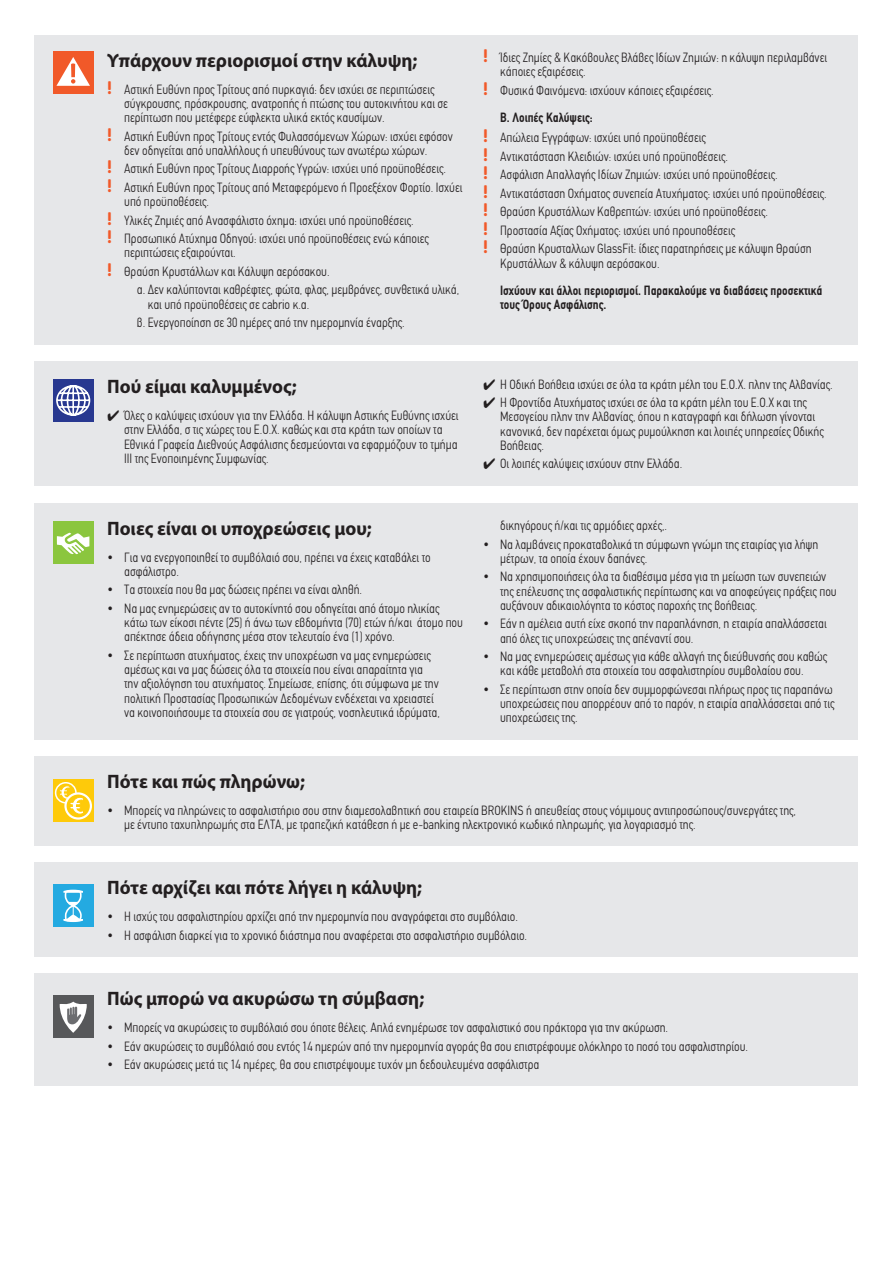
<style>
.page{position:relative;width:893px;height:1263px;background:#fff}
.page>*{position:absolute;margin:0;border:0;box-sizing:border-box;transform-origin:0 0}
.t1{font:700 19.5px "Myriad Pro";color:#231f20}
.t2{font:300 condensed 13.5px/14.2px "PF Din Text";color:#231f20;scale:.95 1}
.t3{font:700 13.5px/14.2px "PF Din Text Condensed";color:#231f20;scale:.95 1}
.s1{font-family:"PF Hipster";font-weight:700;font-stretch:normal;font-size:19.5px;color:#f15929}
</style>
<div class="page">
<div style="left:35px;top:756px;width:823px;height:90px;background:#e6e7e9"></div>
<div style="left:53px;top:780px;width:41px;height:42px;background:#feca0a"></div>
<div style="left:55px;top:782px;width:22px;height:21px;border:2px solid #fff;border-radius:50%"></div>
<svg style="left:65px;top:793px;width:26px;height:25px"></svg>
<div style="left:64px;top:792px;width:28px;height:28px;border:2px solid #fff;border-radius:50%"></div>
<svg style="left:59px;top:785px;width:25px;height:30px"></svg>
<div style="left:35px;top:863px;width:823px;height:94px;background:#e6e7e9"></div>
<div style="left:53px;top:884px;width:41px;height:43px;background:#24aae1"></div>
<svg style="left:63px;top:890px;width:20px;height:32px"></svg>
<div style="left:35px;top:973px;width:823px;height:113px;background:#e6e7e9"></div>
<div style="left:53px;top:995px;width:41px;height:43px;background:#57585a"></div>
<svg style="left:60px;top:1002px;width:27px;height:31px"></svg>
<div style="left:35px;top:503px;width:823px;height:236px;background:#e6e7e9"></div>
<div style="left:53px;top:521px;width:41px;height:42px;background:#8bc63e"></div>
<svg style="left:57px;top:532px;width:33px;height:23px"></svg>
<div style="left:35px;top:35px;width:823px;height:309px;background:#e6e7e9"></div>
<div style="left:53px;top:51px;width:41px;height:43px;background:#f15929"></div>
<svg style="left:56px;top:57px;width:34px;height:29px"></svg>
<div style="left:35px;top:361px;width:823px;height:125px;background:#e6e7e9"></div>
<div style="left:53px;top:379px;width:41px;height:43px;background:#283890"></div>
<svg style="left:56px;top:385px;width:35px;height:31px"></svg>
<h1 class="t1" style="left:107px;top:47px;width:312px">Υπάρχουν περιορισμοί στην κάλυψη;</h1>
<p class="t2" style="left:124px;top:82px;width:342px;text-indent:-17px"><span class="s1">!</span> Αστική Ευθύνη προς Τρίτους από πυρκαγιά: δεν ισχύει σε περιπτώσεις σύγκρουσης, πρόσκρουσης, ανατροπής ή πτώσης του αυτοκινήτου και σε περίπτωση που μετέφερε εύφλεκτα υλικά εκτός καυσίμων.</p>
<p class="t2" style="left:124px;top:129px;width:347px;text-indent:-17px"><span class="s1">!</span> Αστική Ευθύνη προς Τρίτους εντός Φυλασσόμενων Χώρων: ισχύει εφόσον δεν οδηγείται από υπαλλήλους ή υπευθύνους των ανωτέρω χώρων.</p>
<p class="t2" style="left:107px;top:160px;width:376px;line-height:18.5px"><span class="s1">!</span> Αστική Ευθύνη προς Τρίτους Διαρροής Υγρών: ισχύει υπό προϋποθέσεις.<br><span class="s1">!</span> Αστική Ευθύνη προς Τρίτους από Μεταφερόμενο ή Προεξέχον Φορτίο. Ισχύει</p>
<p class="t2" style="left:107px;top:192px;width:340px;line-height:18.5px;text-indent:17px">υπό προϋποθέσεις.<br><span class="s1">!</span> Υλικές Ζημιές από Ανασφάλιστο όχημα: ισχύει υπό προϋποθέσεις.<br><span class="s1">!</span> Προσωπικό Ατύχημα Οδηγού: ισχύει υπό προϋποθέσεις ενώ κάποιες</p>
<p class="t2" style="left:124px;top:246px;width:119px">περιπτώσεις εξαιρούνται.</p>
<p class="t2" style="left:107px;top:264px;width:236px"><span class="s1">!</span> Θραύση Κρυστάλλων και Κάλυψη αερόσακου.</p>
<p class="t2" style="left:137px;top:283px;width:341px">α. Δεν καλύπτονται καθρέφτες, φώτα, φλας, μεμβράνες, συνθετικά υλικά,</p>
<p class="t2" style="left:137px;top:295px;width:284px;line-height:18.5px;text-indent:11px">και υπό προϋποθέσεις σε cabrio κ.α.<br>β. Ενεργοποίηση σε 30 ημέρες από την ημερομηνία έναρξης.</p>
<h1 class="t1" style="left:107px;top:374px;width:191px">Πού είμαι καλυμμένος;</h1>
<p class="t2" style="left:124px;top:408px;width:354px">Όλες ο καλύψεις ισχύουν για την Ελλάδα. Η κάλυψη Αστικής Ευθύνης ισχύει στην Ελλάδα, σ τις χώρες του Ε.Ο.Χ. καθώς και στα κράτη των οποίων τα Εθνικά Γραφεία Διεθνούς Ασφάλισης δεσμεύονται να εφαρμόζουν το τμήμα ΙΙΙ της Ενοποιημένης Συμφωνίας.</p>
<h1 class="t1" style="left:107px;top:515px;width:266px">Ποιες είναι οι υποχρεώσεις μου;</h1>
<p class="t2" style="left:124px;top:550px;width:324px;text-indent:-17px">• Για να ενεργοποιηθεί το συμβόλαιό σου, πρέπει να έχεις καταβάλει το ασφάλιστρο.</p>
<p class="t2" style="left:107px;top:583px;width:270px">• Τα στοιχεία που θα μας δώσεις πρέπει να είναι αληθή.</p>
<p class="t2" style="left:124px;top:601px;width:358px;text-indent:-17px">• Να μας ενημερώσεις αν το αυτοκίνητό σου οδηγείται από άτομο ηλικίας κάτω των είκοσι πέντε (25) ή άνω των εβδομήντα (70) ετών ή/και άτομο που απέκτησε άδεια οδήγησης μέσα στον τελευταίο ένα (1) χρόνο.</p>
<p class="t2" style="left:124px;top:648px;width:334px;text-indent:-17px">• Σε περίπτωση ατυχήματος, έχεις την υποχρέωση να μας ενημερώσεις αμέσως και να μας δώσεις όλα τα στοιχεία που είναι απαραίτητα για την αξιολόγηση του ατυχήματος. Σημείωσε, επίσης, ότι σύμφωνα με την πολιτική Προστασίας Προσωπικών Δεδομένων ενδέχεται να χρειαστεί να κοινοποιήσουμε τα στοιχεία σου σε γιατρούς, νοσηλευτικά ιδρύματα,</p>
<p class="t2" style="left:500px;top:50px;width:346px;text-indent:-17px"><span class="s1">!</span> Ίδιες Ζημίες &amp; Κακόβουλες Βλάβες Ιδίων Ζημιών: η κάλυψη περιλαμβάνει κάποιες εξαιρέσεις.</p>
<p class="t2" style="left:483px;top:83px;width:244px"><span class="s1">!</span> Φυσικά Φαινόμενα: ισχύουν κάποιες εξαιρέσεις.</p>
<p class="t3" style="left:500px;top:110px;width:99px">Β. Λοιπές Καλύψεις:</p>
<p class="t2" style="left:483px;top:129px;width:363px;line-height:18.5px"><span class="s1">!</span> Απώλεια Εγγράφων: ισχύει υπό προϋποθέσεις<br><span class="s1">!</span> Αντικατάσταση Κλειδιών: ισχύει υπό προϋποθέσεις.<br><span class="s1">!</span> Ασφάλιση Απαλλαγής Ιδίων Ζημιών: ισχύει υπό προϋποθέσεις.<br><span class="s1">!</span> Αντικατάσταση Οχήματος συνεπεία Ατυχήματος: ισχύει υπό προϋποθέσεις. <span class="s1">!</span> Θραύση Κρυστάλλων Καθρεπτών: ισχύει υπό προϋποθέσεις.<br><span class="s1">!</span> Προστασία Αξίας Οχήματος: ισχύει υπό προυποθέσεις<br><span class="s1">!</span> Θραύση Κρυσταλλων GlassFit: ίδιες παρατηρήσεις με κάλυψη Θραύση</p>
<p class="t2" style="left:500px;top:256px;width:169px">Κρυστάλλων &amp; κάλυψη αερόσακου.</p>
<p class="t3" style="left:500px;top:283px;width:341px">Ισχύουν και άλλοι περιορισμοί. Παρακαλούμε να διαβάσεις προσεκτικά τους Όρους Ασφάλισης.</p>
<p class="t2" style="left:500px;top:375px;width:351px;line-height:18.5px">Η Οδική Βοήθεια ισχύει σε όλα τα κράτη μέλη του Ε.Ο.Χ. πλην της Αλβανίας.<br>Η Φροντίδα Ατυχήματος ισχύει σε όλα τα κράτη μέλη του Ε.Ο.Χ και της</p>
<p class="t2" style="left:500px;top:410px;width:342px">Μεσογείου πλην την Αλβανίας, όπου η καταγραφή και δήλωση γίνονται κανονικά, δεν παρέχεται όμως ρυμούλκηση και λοιπές υπηρεσίες Οδικής<br>Βοήθειας.</p>
<p class="t2" style="left:500px;top:457px;width:193px">Οι λοιπές καλύψεις ισχύουν στην Ελλάδα.</p>
<p class="t2" style="left:500px;top:518px;width:177px">δικηγόρους ή/και τις αρμόδιες αρχές,.</p>
<p class="t2" style="left:500px;top:537px;width:337px;text-indent:-17px">• Να λαμβάνεις προκαταβολικά τη σύμφωνη γνώμη της εταιρίας για λήψη μέτρων, τα οποία έχουν δαπάνες.</p>
<p class="t2" style="left:500px;top:570px;width:356px;text-indent:-17px">• Να χρησιμοποιήσεις όλα τα διαθέσιμα μέσα για τη μείωση των συνεπειών της επέλευσης της ασφαλιστικής περίπτωσης και να αποφεύγεις πράξεις που αυξάνουν αδικαιολόγητα το κόστος παροχής της βοήθειας.</p>
<p class="t2" style="left:500px;top:617px;width:345px;text-indent:-17px">• Εάν η αμέλεια αυτή είχε σκοπό την παραπλάνηση, η εταιρία απαλλάσσεται από όλες τις υποχρεώσεις της απέναντί σου.</p>
<p class="t2" style="left:483px;top:649px;width:363px;text-align:center">• Να μας ενημερώσεις αμέσως για κάθε αλλαγή της διεύθυνσής σου καθώς και κάθε μεταβολή στα στοιχεία του ασφαλιστηρίου συμβολαίου σου.</p>
<p class="t2" style="left:500px;top:682px;width:353px;text-indent:-17px">• Σε περίπτωση στην οποία δεν συμμορφώνεσαι πλήρως προς τις παραπάνω υποχρεώσεις που απορρέουν από το παρόν, η εταιρία απαλλάσσεται από τις υποχρεώσεις της.</p>
<h1 class="t1" style="left:107px;top:768px;width:199px">Πότε και πώς πληρώνω;</h1>
<p class="t2" style="left:124px;top:803px;width:709px;text-indent:-17px">• Μπορείς να πληρώνεις το ασφαλιστήριο σου στην διαμεσολαβητική σου εταιρεία BROKINS ή απευθείας στους νόμιμους αντιπροσώπους/συνεργάτες της, με έντυπο ταχυπληρωμής στα ΕΛΤΑ, με τραπεζική κατάθεση ή με e-banking ηλεκτρονικό κωδικό πληρωμής, για λογαριασμό της.</p>
<h1 class="t1" style="left:107px;top:875px;width:316px">Πότε αρχίζει και πότε λήγει η κάλυψη;</h1>
<p class="t2" style="left:107px;top:910px;width:434px">• Η ισχύς του ασφαλιστηρίου αρχίζει από την ημερομηνία που αναγράφεται στο συμβόλαιο.</p>
<p class="t2" style="left:107px;top:928px;width:444px">• Η ασφάλιση διαρκεί για το χρονικό διάστημα που αναφέρεται στο ασφαλιστήριο συμβόλαιο.</p>
<h1 class="t1" style="left:107px;top:986px;width:319px">Πώς μπορώ να ακυρώσω τη σύμβαση;</h1>
<p class="t2" style="left:107px;top:1020px;width:592px">• Μπορείς να ακυρώσεις το συμβόλαιό σου όποτε θέλεις. Απλά ενημέρωσε τον ασφαλιστικό σου πράκτορα για την ακύρωση.</p>
<p class="t2" style="left:107px;top:1039px;width:676px">• Εάν ακυρώσεις το συμβόλαιό σου εντός 14 ημερών από την ημερομηνία αγοράς θα σου επιστρέφουμε ολόκληρο το ποσό του ασφαλιστηρίου.</p>
<p class="t2" style="left:107px;top:1057px;width:456px">• Εάν ακυρώσεις μετά τις 14 ημέρες, θα σου επιστρέψουμε τυχόν μη δεδουλευμένα ασφάλιστρα</p>
</div>
